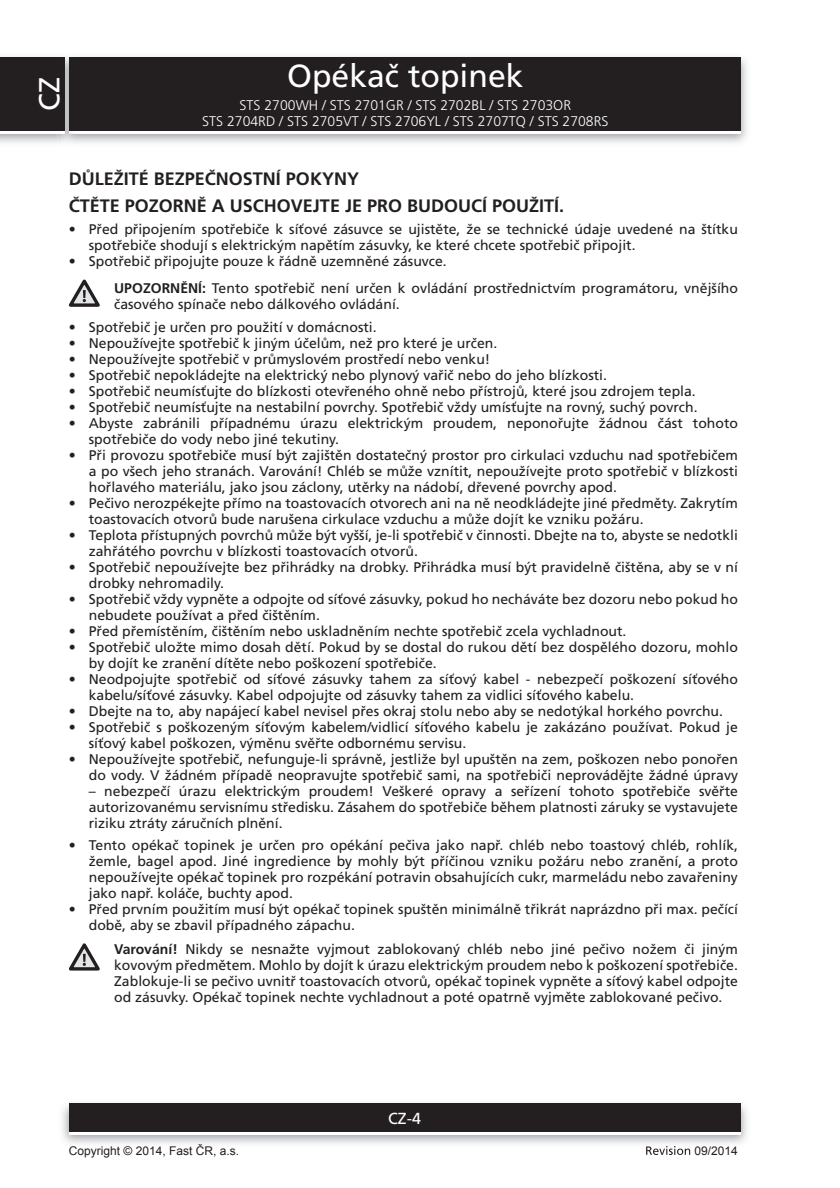
<style>
.page{position:relative;width:840px;height:1188px;background:#fff}
.page>*{position:absolute;margin:0;border:0;box-sizing:border-box;transform-origin:0 0}
.t1{font:32px "Frutiger CE";color:#fff}
.t2{font:29px "Frutiger CE";color:#fff}
.t3{font:700 18px/27.2px "Frutiger CE";color:#231f20}
.t4{font:16px "Frutiger CE";color:#fff}
.t5{font:14px/16px "Frutiger CE";color:#231f20}
.t6{font:300 14px/16.8px "Frutiger CE";color:#fff;text-align:center}
.t7{font:12px "Arial";color:#231f20}
.s1{font-weight:700}
</style>
<div class="page">
<div style="left:69px;top:57px;width:672px;height:74px;background:#231f20"></div>
<img style="left:62px;top:1103px;width:685px;height:41px">
<div style="left:69px;top:1107px;width:672px;height:28px;background:#fff"></div>
<div style="left:69px;top:1104px;width:672px;height:28px;background:#231f20"></div>
<img style="left:57px;top:54px;width:19px;height:91px">
<img style="left:69px;top:131px;width:7px;height:3px">
<svg style="left:69px;top:57px;width:7px;height:3px"></svg>
<img style="left:69px;top:60px;width:7px;height:71px">
<div style="left:0;top:60px;width:65px;height:74px;background:#fff"></div>
<div style="left:0;top:57px;width:65px;height:74px;background:#231f20"></div>
<svg style="left:646px;top:1146px;width:44px;height:9px"></svg>
<svg style="left:68px;top:279px;width:32px;height:28px"></svg>
<svg style="left:69px;top:943px;width:31px;height:28px"></svg>
<h2 class="t2" style="left:38px;top:111px;width:35px;rotate:-90deg">CZ</h2>
<h1 class="t1" style="left:287px;top:63px;width:238px">Opékač topinek</h1>
<p class="t6" style="left:202px;top:97px;width:408px">STS 2700WH / STS 2701GR / STS 2702BL / STS 2703OR<br>STS 2704RD / STS 2705VT / STS 2706YL / STS 2707TQ / STS 2708RS</p>
<p class="t3" style="left:69px;top:166px;width:497px">DŮLEŽITÉ BEZPEČNOSTNÍ POKYNY<br>ČTĚTE POZORNĚ A USCHOVEJTE JE PRO BUDOUCÍ POUŽITÍ.</p>
<p class="t5" style="left:89px;top:222px;width:650px;text-indent:-20px">• Před připojením spotřebiče k síťové zásuvce se ujistěte, že se technické údaje uvedené na štítku spotřebiče shodují s elektrickým napětím zásuvky, ke které chcete spotřebič připojit.</p>
<p class="t5" style="left:114px;top:248px;width:625px;line-height:27.6px;text-indent:-45px">• Spotřebič připojujte pouze k řádně uzemněné zásuvce.<br><span class="s1">UPOZORNĚNÍ:</span> Tento spotřebič není určen k ovládání prostřednictvím programátoru, vnějšího</p>
<p class="t5" style="left:114px;top:298px;width:287px">časového spínače nebo dálkového ovládání.</p>
<p class="t5" style="left:69px;top:320px;width:309px">• Spotřebič je určen pro použití v domácnosti.</p>
<p class="t5" style="left:69px;top:336px;width:430px">• Nepoužívejte spotřebič k jiným účelům, než pro které je určen.</p>
<p class="t5" style="left:69px;top:352px;width:423px">• Nepoužívejte spotřebič v průmyslovém prostředí nebo venku!</p>
<p class="t5" style="left:69px;top:368px;width:540px">• Spotřebič nepokládejte na elektrický nebo plynový vařič nebo do jeho blízkosti.</p>
<p class="t5" style="left:69px;top:384px;width:628px">• Spotřebič neumísťujte do blízkosti otevřeného ohně nebo přístrojů, které jsou zdrojem tepla.</p>
<p class="t5" style="left:69px;top:400px;width:630px">• Spotřebič neumísťujte na nestabilní povrchy. Spotřebič vždy umísťujte na rovný, suchý povrch.</p>
<p class="t5" style="left:89px;top:416px;width:650px;text-indent:-20px">• Abyste zabránili případnému úrazu elektrickým proudem, neponořujte žádnou část tohoto spotřebiče do vody nebo jiné tekutiny.</p>
<p class="t5" style="left:89px;top:448px;width:650px;text-align:justify;text-indent:-20px">• Při provozu spotřebiče musí být zajištěn dostatečný prostor pro cirkulaci vzduchu nad spotřebičem a po všech jeho stranách. Varování! Chléb se může vznítit, nepoužívejte proto spotřebič v blízkosti hořlavého materiálu, jako jsou záclony, utěrky na nádobí, dřevené povrchy apod.</p>
<p class="t5" style="left:89px;top:496px;width:650px;text-indent:-20px">• Pečivo nerozpékejte přímo na toastovacích otvorech ani na ně neodkládejte jiné předměty. Zakrytím toastovacích otvorů bude narušena cirkulace vzduchu a může dojít ke vzniku požáru.</p>
<p class="t5" style="left:89px;top:528px;width:650px;text-indent:-20px">• Teplota přístupných povrchů může být vyšší, je-li spotřebič v činnosti. Dbejte na to, abyste se nedotkli zahřátého povrchu v blízkosti toastovacích otvorů.</p>
<p class="t5" style="left:89px;top:560px;width:650px;text-indent:-20px">• Spotřebič nepoužívejte bez přihrádky na drobky. Přihrádka musí být pravidelně čištěna, aby se v ní drobky nehromadily.</p>
<p class="t5" style="left:89px;top:592px;width:650px;text-indent:-20px">• Spotřebič vždy vypněte a odpojte od síťové zásuvky, pokud ho necháváte bez dozoru nebo pokud ho nebudete používat a před čištěním.</p>
<p class="t5" style="left:69px;top:624px;width:559px">• Před přemístěním, čištěním nebo uskladněním nechte spotřebič zcela vychladnout.</p>
<p class="t5" style="left:89px;top:640px;width:650px;text-indent:-20px">• Spotřebič uložte mimo dosah dětí. Pokud by se dostal do rukou dětí bez dospělého dozoru, mohlo by dojít ke zranění dítěte nebo poškození spotřebiče.</p>
<p class="t5" style="left:89px;top:672px;width:650px;text-indent:-20px">• Neodpojujte spotřebič od síťové zásuvky tahem za síťový kabel - nebezpečí poškození síťového kabelu/síťové zásuvky. Kabel odpojujte od zásuvky tahem za vidlici síťového kabelu.</p>
<p class="t5" style="left:69px;top:704px;width:656px">• Dbejte na to, aby napájecí kabel nevisel přes okraj stolu nebo aby se nedotýkal horkého povrchu.</p>
<p class="t5" style="left:89px;top:720px;width:650px;text-indent:-20px">• Spotřebič s poškozeným síťo vým kabelem/vidlicí síťového kabelu je zakázáno používat. Pokud je síťový kabel poškozen, výměnu svěřte odbornému servisu.</p>
<p class="t5" style="left:69px;top:752px;width:670px;text-align:right">• Nepoužívejte spotřebič, nefunguje-li správně, jestliže byl upuštěn na zem, poškozen nebo ponořen do vody. V žádném případě neopravujte spotřebič sami, na spotřebiči neprovádějte žádné úpravy</p>
<p class="t5" style="left:89px;top:784px;width:650px;text-align:justify">– nebez pečí úrazu elektrickým proudem! Veškeré opravy a seřízení tohoto spotřebiče svěřte autorizovanému servisnímu středisku. Zásahem do spotřebiče během platnosti záruky se vystavujete riziku ztráty záručních plnění.</p>
<p class="t5" style="left:89px;top:838px;width:650px;text-align:justify;text-indent:-20px">• Tento opékač topinek je určen pro opékání pečiva jako např. chléb nebo toastový chléb, rohlík, žemle, bagel apod. Jiné ingredience by mohly být příčinou vzniku požáru nebo zranění, a proto nepoužívejte opékač topinek pro rozpékání potravin obsahujících cukr, marmeládu nebo zavařeniny jako např. koláče, buchty apod.</p>
<p class="t5" style="left:89px;top:902px;width:650px;text-indent:-20px">• Před prvním použitím musí být opékač topinek spuštěn minimálně třikrát naprázdno při max. pečící době, aby se zbavil případného zápachu.</p>
<p class="t5" style="left:114px;top:942px;width:625px;text-align:justify"><span class="s1">Varování!</span> Nikdy se nesnažte vyjmout zablokovaný chléb nebo jiné pečivo nožem či jiným kovovým předmětem. Mohlo by dojít k úrazu elektrickým proudem nebo k poškození spotřebiče.<br>Zablokuje-li se pečivo uvnitř toastovacích otvorů, opékač topinek vypněte a síťový kabel odpojte od zásuvky. Opékač topinek nechte vychladnout a poté opatrně vyjměte zablokované pečivo.</p>
<p class="t4" style="left:388px;top:1112px;width:34px">CZ-4</p>
<p class="t7" style="left:69px;top:1144px;width:172px">Copyright © 2014, Fast ČR, a.s.</p>
<p class="t7" style="left:694px;top:1144px;width:45px">09/2014</p>
</div>
